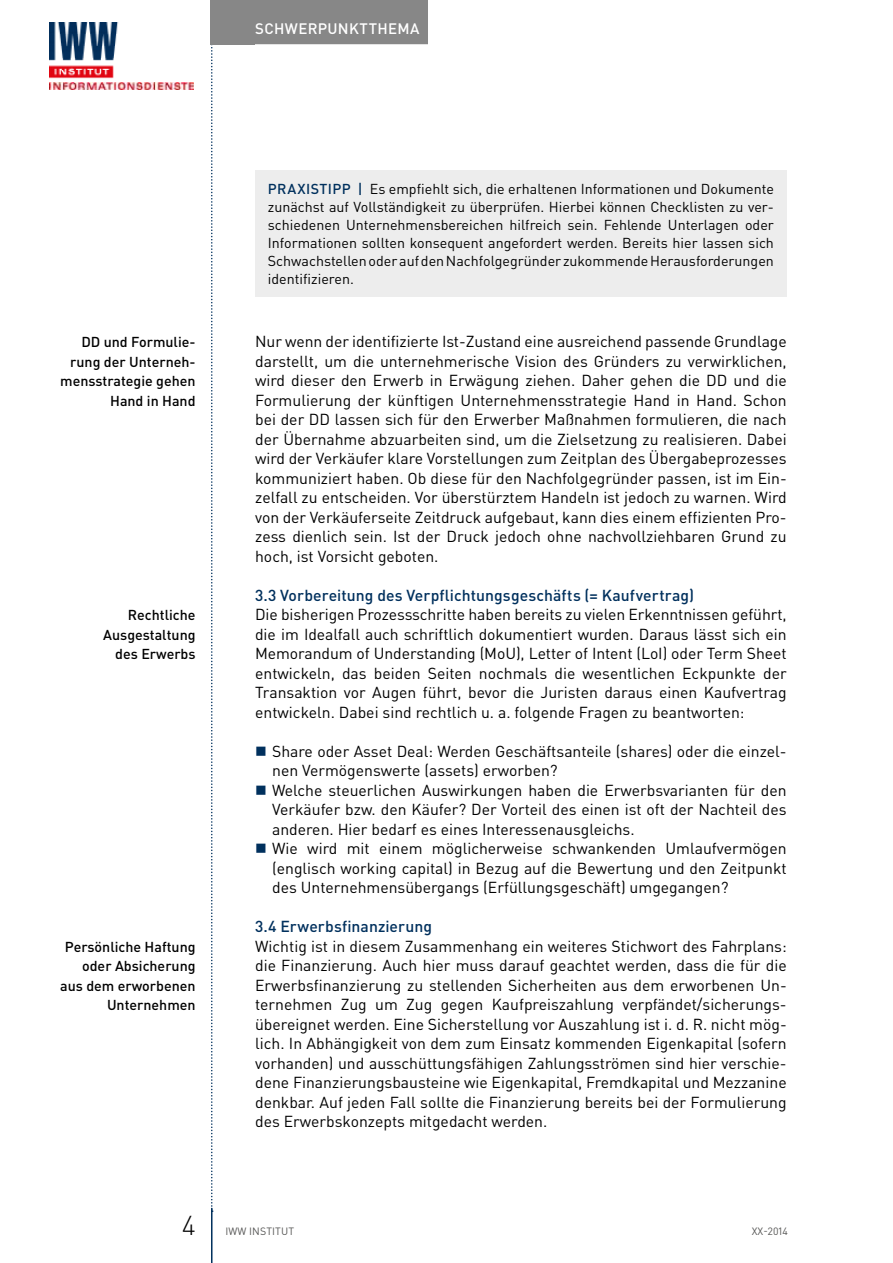
<style>
.page{position:relative;width:893px;height:1263px;background:#fff}
.page>*{position:absolute;margin:0;border:0;box-sizing:border-box;transform-origin:0 0}
.t1{font:300 27px "DIN Pro";color:#000}
.t2{font:15.75px/19.5px "DIN Pro";color:#000;text-align:justify}
.t3{font:500 15.75px "DIN Pro";letter-spacing:.005em;color:#00305d}
.t4{font:500 15px "DIN Pro";letter-spacing:.025em;color:#fff}
.t5{font:14.25px/18px "DIN Pro";color:#000;text-align:justify}
.t6{font:500 14.25px/19.5px "DIN Pro";color:#000;text-align:right}
.t7{font:10.5px "DIN Pro";letter-spacing:.01em;color:#575756}
.s1{font-weight:500;color:#00305d}
</style>
<div class="page">
<svg style="left:211px;top:44px;width:2px;height:1168px"></svg>
<div style="left:210px;top:0;width:45px;height:44px;background:#878787"></div>
<hr style="left:211px;top:1208px;width:1px;height:55px;background:#00305d">
<div style="left:247px;top:0;width:181px;height:44px;background:#878787"></div>
<img style="left:49px;top:23px;width:145px;height:66px">
<div style="left:255px;top:170px;width:532px;height:126px;background:#ededed"></div>
<p class="t4" style="left:255px;top:18px;width:166px">SCHWERPUNKTTHEMA</p>
<p class="t6" style="left:60px;top:332px;width:137px">DD und Formulie&shy;rung der Unterneh&shy;mensstrategie gehen<br>Hand in Hand</p>
<p class="t6" style="left:103px;top:605px;width:94px">Rechtliche<br>Ausgestaltung des Erwerbs</p>
<p class="t6" style="left:60px;top:936px;width:137px">Persönliche Haftung oder Absicherung aus dem erworbenen<br>Unternehmen</p>
<p class="t5" style="left:268px;top:179px;width:508px"><span class="s1">PRAXISTIPP |</span> Es empfiehlt sich, die erhaltenen Informationen und Dokumente zunächst auf Vollständigkeit zu überprüfen. Hierbei können Checklisten zu ver&shy;schiedenen Unternehmensbereichen hilfreich sein. Fehlende Unterlagen oder Informationen sollten konsequent angefordert werden. Bereits hier lassen sich Schwachstellen oder auf den Nachfolgegründer zukommende Herausforderungen identifizieren.</p>
<p class="t2" style="left:255px;top:331px;width:533px">Nur wenn der identifizierte Ist-Zustand eine ausreichend passende Grundlage darstellt, um die unternehmerische Vision des Gründers zu verwirklichen, wird dieser den Erwerb in Erwägung ziehen. Daher gehen die DD und die Formulierung der künftigen Unternehmensstrategie Hand in Hand. Schon bei der DD lassen sich für den Erwerber Maßnahmen formulieren, die nach der Übernahme abzuarbeiten sind, um die Zielsetzung zu realisieren. Dabei wird der Verkäufer klare Vorstellungen zum Zeitplan des Übergabeprozesses kommuniziert haben. Ob diese für den Nachfolgegründer passen, ist im Ein&shy;zelfall zu entscheiden. Vor überstürztem Handeln ist jedoch zu warnen. Wird von der Verkäuferseite Zeitdruck aufgebaut, kann dies einem effizienten Pro&shy;zess dienlich sein. Ist der Druck jedoch ohne nachvollziehbaren Grund zu hoch, ist Vorsicht geboten.</p>
<p class="t3" style="left:255px;top:584px;width:440px">3.3 Vorbereitung des Verpflichtungsgeschäfts (= Kaufvertrag)</p>
<p class="t2" style="left:255px;top:604px;width:533px">Die bisherigen Prozessschritte haben bereits zu vielen Erkenntnissen geführt, die im Idealfall auch schriftlich dokumentiert wurden. Daraus lässt sich ein Memorandum of Understanding (MoU), Letter of Intent (LoI) oder Term Sheet entwickeln, das beiden Seiten nochmals die wesentlichen Eckpunkte der Transaktion vor Augen führt, bevor die Juristen daraus einen Kaufvertrag entwickeln. Dabei sind rechtlich u. a. folgende Fragen zu beantworten:</p>
<p class="t2" style="left:272px;top:741px;width:516px;text-align:left">Share oder Asset Deal: Werden Geschäftsanteile (shares) oder die einzel&shy;nen Vermögenswerte (assets) erworben?<br>Welche steuerlichen Auswirkungen haben die Erwerbsvarianten für den Verkäufer bzw. den Käufer? Der Vorteil des einen ist oft der Nachteil des anderen. Hier bedarf es eines Interessenausgleichs.<br>Wie wird mit einem möglicherweise schwankenden Umlaufvermögen (englisch working capital) in Bezug auf die Bewertung und den Zeitpunkt des Unternehmensübergangs (Erfüllungsgeschäft) umgegangen?</p>
<p class="t3" style="left:255px;top:916px;width:178px">3.4 Erwerbsfinanzierung</p>
<p class="t2" style="left:255px;top:936px;width:533px">Wichtig ist in diesem Zusammenhang ein weiteres Stichwort des Fahrplans: die Finanzierung. Auch hier muss darauf geachtet werden, dass die für die Erwerbsfinanzierung zu stellenden Sicherheiten aus dem erworbenen Un&shy;ternehmen Zug um Zug gegen Kaufpreiszahlung verpfändet/sicherungs&shy;übereignet werden. Eine Sicherstellung vor Auszahlung ist i. d. R. nicht mög&shy;lich. In Abhängigkeit von dem zum Einsatz kommenden Eigenkapital (sofern vorhanden) und ausschüttungsfähigen Zahlungsströmen sind hier verschie&shy;dene Finanzierungsbausteine wie Eigenkapital, Fremdkapital und Mezzanine denkbar. Auf jeden Fall sollte die Finanzierung bereits bei der Formulierung des Erwerbskonzepts mitgedacht werden.</p>
<h1 class="t1" style="left:182px;top:1207px;width:15px">4</h1>
<p class="t7" style="left:225px;top:1224px;width:70px">IWW INSTITUT</p>
<p class="t7" style="left:752px;top:1224px;width:38px">XX-2014</p>
</div>
